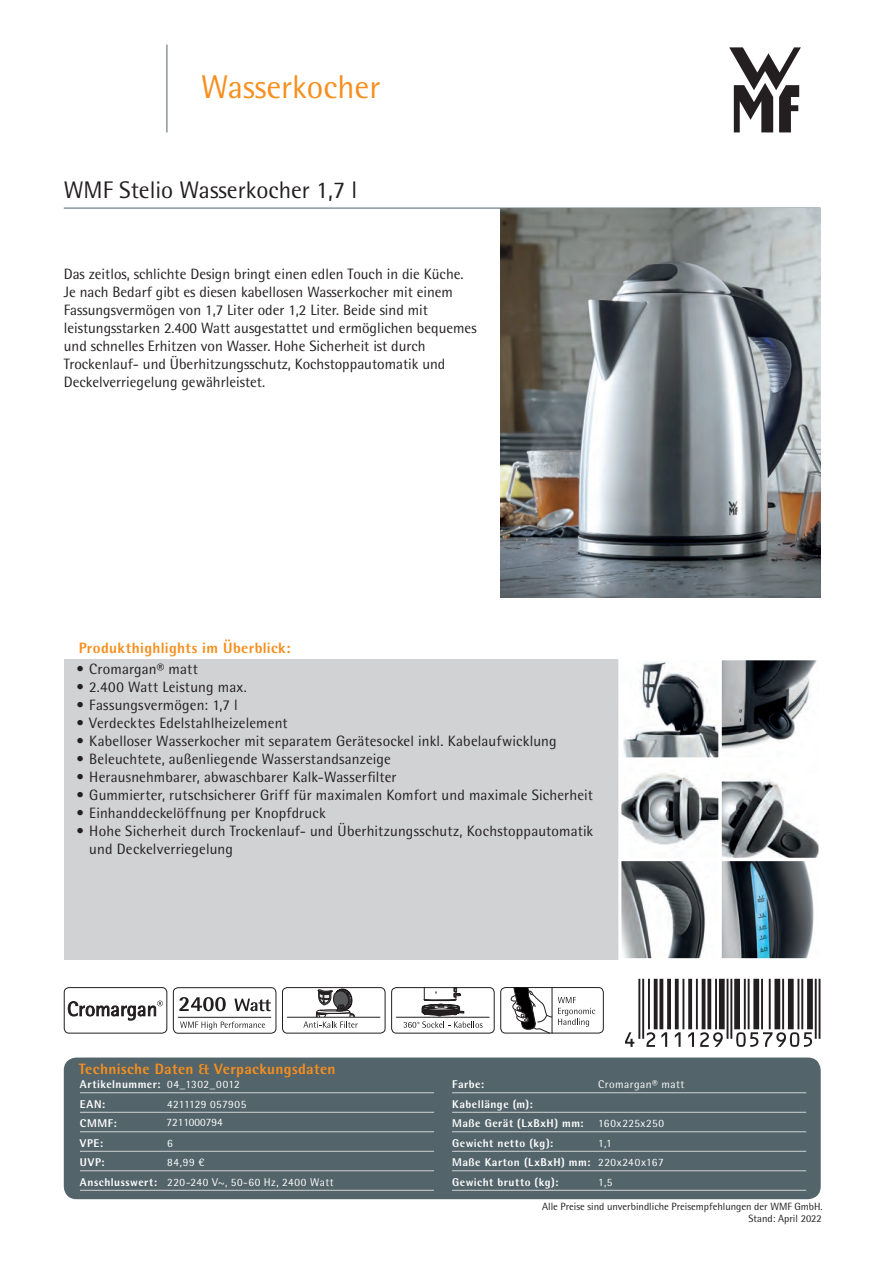
<style>
.page{position:relative;width:893px;height:1263px;background:#fff}
.page>*{position:absolute;margin:0;border:0;box-sizing:border-box;transform-origin:0 0}
.t1{font:33px "WMF Rotis";color:#f68f1e}
.t2{font:24px "WMF Rotis";color:#231f20}
.t3{font:15px/18px "WMF Rotis";color:#231f20}
.t4{font:700 15px "WMF Rotis";letter-spacing:.02em;color:#f68f1e}
.t5{font:700 11.25px/19.5px "WMF Rotis";letter-spacing:.045em;color:#fff}
.t6{font:11.25px/19.5px "WMF Rotis";letter-spacing:.04em;color:#fff}
.t7{font:11.25px "WMF Rotis";color:#fff}
.t8{font:10.5px "WMF Rotis";color:#231f20}
</style>
<div class="page">
<svg style="left:729px;top:47px;width:72px;height:85px"></svg>
<div style="left:64px;top:659px;width:556px;height:300px;background:#d1d2d4"></div>
<div style="left:64px;top:1057px;width:757px;height:142px;background:#53646a;border-radius:13px"></div>
<hr style="left:167px;top:45px;width:1px;height:87px;background:#53646a">
<hr style="left:64px;top:208px;width:756px;height:1px;background:#53646a">
<hr style="left:80px;top:1092px;width:354px;height:1px;background:#d1d2d4">
<hr style="left:80px;top:1112px;width:354px;height:1px;background:#d1d2d4">
<hr style="left:80px;top:1131px;width:354px;height:1px;background:#d1d2d4">
<hr style="left:80px;top:1151px;width:354px;height:1px;background:#d1d2d4">
<hr style="left:80px;top:1170px;width:354px;height:1px;background:#d1d2d4">
<hr style="left:80px;top:1190px;width:354px;height:1px;background:#d1d2d4">
<hr style="left:452px;top:1092px;width:354px;height:1px;background:#d1d2d4">
<hr style="left:452px;top:1112px;width:354px;height:1px;background:#d1d2d4">
<hr style="left:452px;top:1131px;width:354px;height:1px;background:#d1d2d4">
<hr style="left:452px;top:1151px;width:354px;height:1px;background:#d1d2d4">
<hr style="left:452px;top:1170px;width:354px;height:1px;background:#d1d2d4">
<hr style="left:452px;top:1190px;width:354px;height:1px;background:#d1d2d4">
<img style="left:500px;top:209px;width:321px;height:388px">
<div style="left:64px;top:987px;width:103px;height:46px;border:1px solid #231f20;border-radius:5px"></div>
<svg style="left:68px;top:1000px;width:95px;height:20px"></svg>
<div style="left:173px;top:987px;width:103px;height:47px;border:1px solid #231f20;border-radius:5px"></div>
<hr style="left:178px;top:1017px;width:93px;height:1px;background:#231f20">
<svg style="left:179px;top:997px;width:47px;height:14px"></svg>
<svg style="left:234px;top:998px;width:37px;height:13px"></svg>
<svg style="left:180px;top:1021px;width:85px;height:9px"></svg>
<div style="left:282px;top:987px;width:104px;height:46px;border:1px solid #231f20;border-radius:5px"></div>
<hr style="left:287px;top:1017px;width:93px;height:1px;background:#231f20">
<svg style="left:303px;top:988px;width:55px;height:40px"></svg>
<div style="left:391px;top:987px;width:104px;height:46px;border:1px solid #231f20;border-radius:5px"></div>
<hr style="left:396px;top:1017px;width:93px;height:1px;background:#231f20">
<svg style="left:403px;top:987px;width:80px;height:41px"></svg>
<div style="left:500px;top:987px;width:104px;height:46px;border:1px solid #231f20;border-radius:5px"></div>
<svg style="left:509px;top:987px;width:86px;height:47px"></svg>
<svg style="left:625px;top:979px;width:195px;height:68px"></svg>
<img style="left:622px;top:661px;width:196px;height:296px">
<div style="left:618px;top:858px;width:103px;height:103px;border:3px solid #fff"></div>
<div style="left:719px;top:858px;width:103px;height:103px;border:3px solid #fff"></div>
<div style="left:618px;top:758px;width:103px;height:103px;border:3px solid #fff"></div>
<div style="left:719px;top:758px;width:103px;height:103px;border:3px solid #fff"></div>
<div style="left:618px;top:657px;width:103px;height:103px;border:3px solid #fff"></div>
<div style="left:719px;top:657px;width:103px;height:103px;border:3px solid #fff"></div>
<h1 class="t1" style="left:201px;top:67px;width:181px">Wasserkocher</h1>
<h2 class="t2" style="left:64px;top:175px;width:295px">WMF Stelio Wasserkocher 1,7 l</h2>
<p class="t3" style="left:64px;top:265px;width:414px">Das zeitlos, schlichte Design bringt einen edlen Touch in die Küche.<br>Je nach Bedarf gibt es diesen kabellosen Wasserkocher mit einem Fassungsvermögen von 1,7 Liter oder 1,2 Liter. Beide sind mit leistungsstarken 2.400 Watt ausgestattet und ermöglichen bequemes und schnelles Erhitzen von Wasser. Hohe Sicherheit ist durch Trockenlauf- und Überhitzungsschutz, Kochstoppautomatik und Deckelverriegelung gewährleistet.</p>
<p class="t4" style="left:79px;top:638px;width:213px">Produkthighlights im Überblick:</p>
<p class="t3" style="left:77px;top:660px;width:123px">• Cromargan® matt</p>
<p class="t3" style="left:77px;top:678px;width:172px">• 2.400 Watt Leistung max.</p>
<p class="t3" style="left:77px;top:696px;width:163px">• Fassungsvermögen: 1,7 l</p>
<p class="t3" style="left:77px;top:714px;width:213px">• Verdecktes Edelstahlheizelement</p>
<p class="t3" style="left:77px;top:732px;width:482px">• Kabelloser Wasserkocher mit separatem Gerätesockel inkl. Kabelaufwicklung</p>
<p class="t3" style="left:77px;top:750px;width:316px">• Beleuchtete, außenliegende Wasserstandsanzeige</p>
<p class="t3" style="left:77px;top:768px;width:321px">• Herausnehmbarer, abwaschbarer Kalk-Wasserfilter</p>
<p class="t3" style="left:77px;top:786px;width:518px">• Gummierter, rutschsicherer Griff für maximalen Komfort und maximale Sicherheit</p>
<p class="t3" style="left:77px;top:804px;width:251px">• Einhanddeckelöffnung per Knopfdruck</p>
<p class="t3" style="left:89px;top:822px;width:505px;text-indent:-13px">• Hohe Sicherheit durch Trockenlauf- und Überhitzungsschutz, Kochstoppautomatik und Deckelverriegelung</p>
<p class="t4" style="left:79px;top:1059px;width:258px">Technische Daten &amp; Verpackungsdaten</p>
<p class="t5" style="left:80px;top:1074px;width:82px">Artikelnummer:<br>EAN:<br>CMMF:<br>VPE:<br>UVP:<br>Anschlusswert:</p>
<p class="t5" style="left:452px;top:1074px;width:140px">Farbe:<br>Kabellänge (m):<br>Maße Gerät (LxBxH) mm:<br>Gewicht netto (kg):<br>Maße Karton (LxBxH) mm:<br>Gewicht brutto (kg):</p>
<p class="t6" style="left:167px;top:1074px;width:81px">04_1302_0012<br>4211129 057905</p>
<p class="t6" style="left:167px;top:1133px;width:168px">6<br>84,99 €<br>220-240 V~, 50-60 Hz, 2400 Watt</p>
<p class="t7" style="left:166px;top:1115px;width:58px">7211000794</p>
<p class="t6" style="left:598px;top:1074px;width:88px">Cromargan® matt</p>
<p class="t6" style="left:598px;top:1113px;width:67px">160x225x250<br>1,1<br>220x240x167<br>1,5</p>
<p class="t8" style="left:542px;top:1201px;width:282px">Alle Preise sind unverbindliche Preisempfehlungen der WMF GmbH.</p>
<p class="t8" style="left:749px;top:1212px;width:75px">Stand: April 2022</p>
</div>
